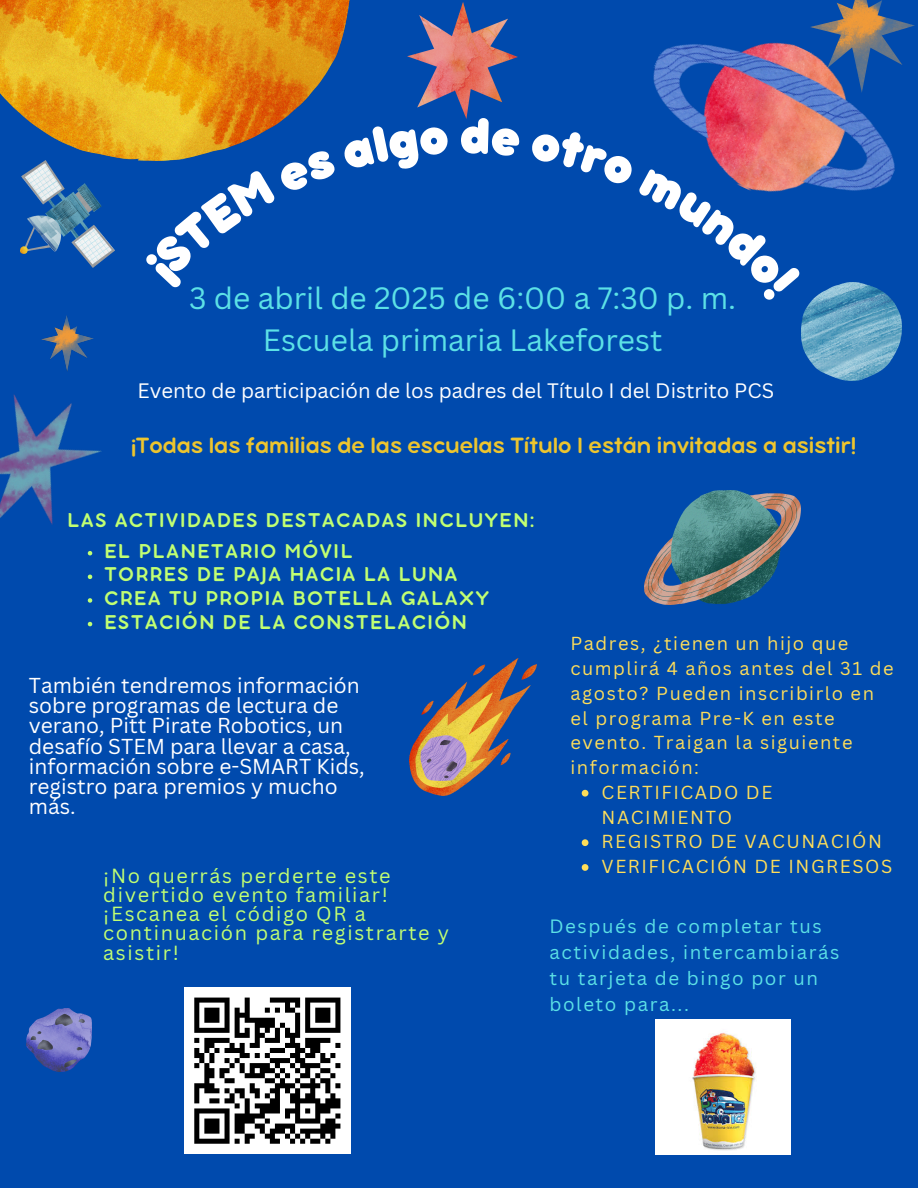
<style>
.page{position:relative;width:918px;height:1188px;background:#004aad}
.page>*{position:absolute;margin:0;border:0;box-sizing:border-box;transform-origin:0 0}
.t1{font:30px/41.7px "Canva Sans";color:#5ce1e6;text-align:center}
.t2{font:24.15px "Bubbleboddy Neue";color:#edc52e}
.t3{font:21.75px "Bubbleboddy Neue";letter-spacing:.085em;color:#c1ff72}
.t4{font:21px/20.2px "Canva Sans";color:#fff}
.t5{font:20.25px "Canva Sans";color:#fff}
.t6{font:19.95px/19.2px "Canva Sans";letter-spacing:.085em;color:#c1ff72}
.t7{font:18.75px/25.8px "Canva Sans";letter-spacing:.085em;color:#5ce1e6}
.t8{font:18.3px/24.8px "Canva Sans";letter-spacing:.085em;color:#ffde59}
</style>
<div class="page">
<img style="left:408px;top:2px;width:109px;height:115px">
<img style="left:0;top:0;width:350px;height:161px">
<img style="left:644px;top:490px;width:156px;height:115px">
<img style="left:42px;top:315px;width:51px;height:56px">
<img style="left:653px;top:0;width:262px;height:191px">
<img style="left:801px;top:283px;width:100px;height:98px">
<img style="left:20px;top:160px;width:95px;height:107px">
<img style="left:0;top:394px;width:102px;height:162px">
<img style="left:410px;top:659px;width:127px;height:137px">
<img style="left:26px;top:1009px;width:66px;height:63px">
<img style="left:655px;top:1020px;width:135px;height:135px">
<svg style="left:582px;top:790px;width:6px;height:7px"></svg>
<svg style="left:582px;top:839px;width:6px;height:7px"></svg>
<svg style="left:582px;top:864px;width:6px;height:7px"></svg>
<svg style="left:88px;top:551px;width:4px;height:4px"></svg>
<svg style="left:88px;top:575px;width:4px;height:4px"></svg>
<svg style="left:88px;top:598px;width:4px;height:5px"></svg>
<svg style="left:88px;top:622px;width:4px;height:4px"></svg>
<div style="left:184px;top:987px;width:167px;height:167px;background:#fff"></div>
<svg style="left:194px;top:997px;width:147px;height:147px"></svg>
<svg style="left:144px;top:125px;width:206px;height:36px"></svg>
<svg style="left:653px;top:129px;width:149px;height:173px"></svg>
<h1 class="t1" style="left:189px;top:276px;width:549px">3 de abril de 2025 de 6:00 a 7:30 p. m.<br>Escuela primaria Lakeforest</h1>
<p class="t5" style="left:138px;top:377px;width:638px">Evento de participación de los padres del Título I del Distrito PCS</p>
<p class="t2" style="left:132px;top:438px;width:726px">¡Todas las familias de las escuelas Título I están invitadas a asistir!</p>
<p class="t3" style="left:68px;top:513px;width:468px">LAS ACTIVIDADES DESTACADAS INCLUYEN:</p>
<p class="t3" style="left:104px;top:544px;width:250px">EL PLANETARIO MÓVIL</p>
<p class="t3" style="left:104px;top:567px;width:354px">TORRES DE PAJA HACIA LA LUNA</p>
<p class="t3" style="left:104px;top:591px;width:386px">CREA TU PROPIA BOTELLA GALAXY</p>
<p class="t3" style="left:104px;top:615px;width:364px">ESTACIÓN DE LA CONSTELACIÓN</p>
<p class="t4" style="left:29px;top:675px;width:338px">También tendremos información sobre programas de lectura de verano, Pitt Pirate Robotics, un desafío STEM para llevar a casa, información sobre e-SMART Kids, registro para premios y mucho más.</p>
<p class="t6" style="left:103px;top:866px;width:347px">¡No querrás perderte este divertido evento familiar! ¡Escanea el código QR a continuación para registrarte y asistir!</p>
<p class="t8" style="left:570px;top:631px;width:325px">Padres, ¿tienen un hijo que cumplirá 4 años antes del 31 de agosto? Pueden inscribirlo en el programa Pre-K en este evento. Traigan la siguiente información:</p>
<p class="t8" style="left:602px;top:779px;width:172px">CERTIFICADO DE<br>NACIMIENTO</p>
<p class="t8" style="left:602px;top:829px;width:282px">REGISTRO DE VACUNACIÓN</p>
<p class="t8" style="left:602px;top:854px;width:292px">VERIFICACIÓN DE INGRESOS</p>
<p class="t7" style="left:550px;top:913px;width:291px">Después de completar tus actividades, intercambiarás tu tarjeta de bingo por un boleto para...</p>
</div>
